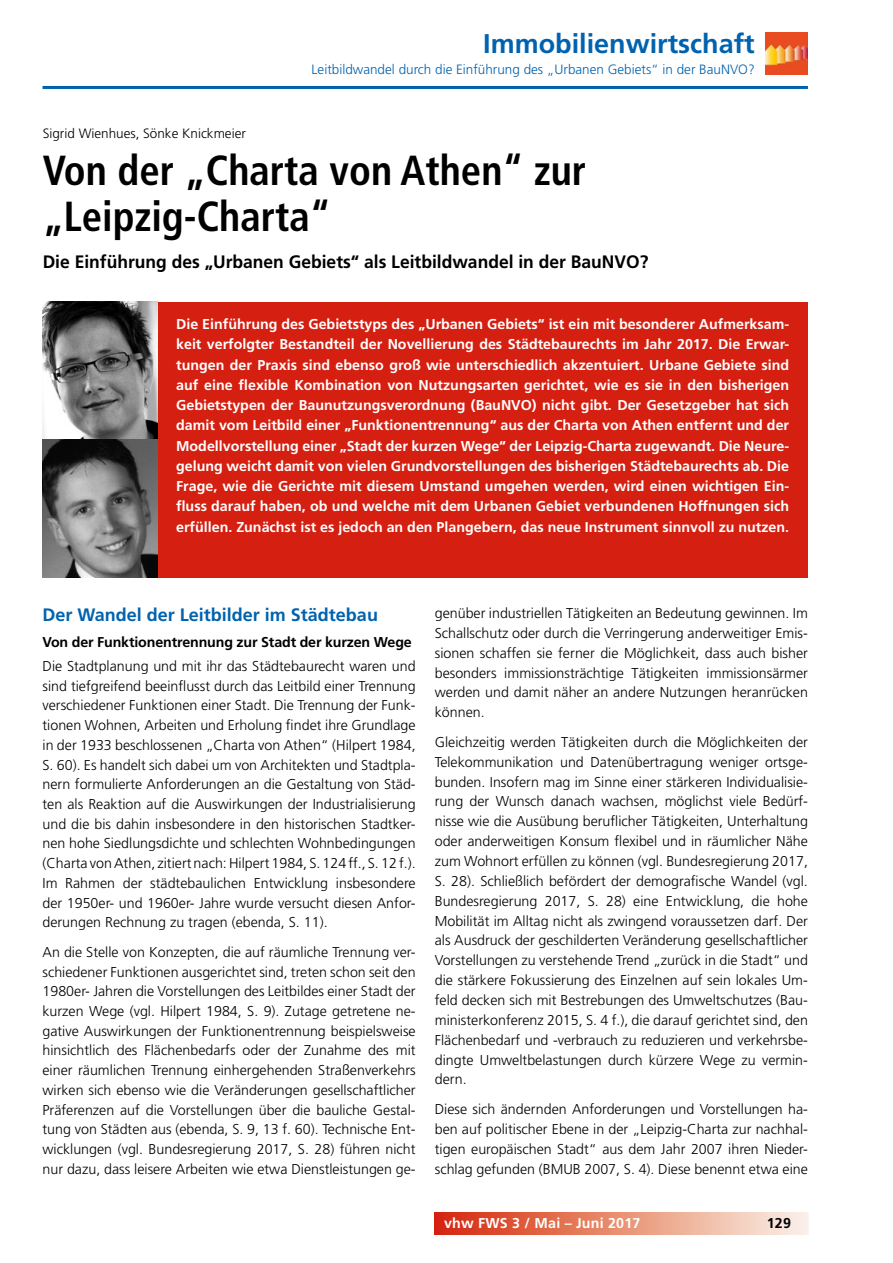
<style>
.page{position:relative;width:893px;height:1263px;background:#fff}
.page>*{position:absolute;margin:0;border:0;box-sizing:border-box;transform-origin:0 0}
.t1{font:700 condensed 42px/46.5px "Frutiger LT";color:#000}
.t2{font:700 27px "Frutiger LT";color:#0062ae}
.t3{font:700 18px "Frutiger LT";color:#000}
.t4{font:700 18px "Frutiger LT";color:#0062ae}
.t5{font:300 14.25px/19.8px "Frutiger LT";color:#000;text-align:justify}
.t6{font:700 14.25px/20.2px "Frutiger LT";color:#fff;text-align:justify}
.t7{font:700 14.25px "Frutiger LT";letter-spacing:-.01em;color:#000}
.t8{font:300 13.5px "Frutiger LT";color:#0062ae}
.t9{font:300 13.5px "Frutiger CE";color:#000}
</style>
<div class="page">
<hr style="left:43px;top:86px;width:765px;height:3px;background:#0062ae">
<img style="left:765px;top:32px;width:43px;height:43px">
<div style="left:435px;top:1213px;width:373px;height:21px;background:linear-gradient(to right,#d52908,#fbf6e7)"></div>
<div style="left:434px;top:1212px;width:375px;height:23px;border:2px solid #fff"></div>
<div style="left:43px;top:302px;width:765px;height:276px;background:#d51f10"></div>
<img style="left:43px;top:302px;width:114px;height:276px">
<h2 class="t2" style="left:483px;top:27px;width:273px">Immobilienwirtschaft</h2>
<p class="t8" style="left:312px;top:62px;width:445px">Leitbildwandel durch die Einführung des „Urbanen Gebiets“ in der BauNVO?</p>
<p class="t9" style="left:43px;top:126px;width:205px">Sigrid Wienhues, Sönke Knickmeier</p>
<h1 class="t1" style="left:43px;top:147px;width:545px">Von der „Charta von Athen“ zur „Leipzig-Charta“</h1>
<p class="t3" style="left:43px;top:251px;width:607px">Die Einführung des „Urbanen Gebiets“ als Leitbildwandel in der BauNVO?</p>
<p class="t6" style="left:176px;top:314px;width:615px">Die Einführung des Gebietstyps des „Urbanen Gebiets“ ist ein mit besonderer Aufmerksam&shy;keit verfolgter Bestandteil der Novellierung des Städtebaurechts im Jahr 2017. Die Erwar&shy;tungen der Praxis sind ebenso groß wie unterschiedlich akzentuiert. Urbane Gebiete sind auf eine flexible Kombination von Nutzungsarten gerichtet, wie es sie in den bisherigen Gebietstypen der Baunutzungsverordnung (BauNVO) nicht gibt. Der Gesetzgeber hat sich damit vom Leitbild einer „Funktionentrennung“ aus der Charta von Athen entfernt und der Modellvorstellung einer „Stadt der kurzen Wege“ der Leipzig-Charta zugewandt. Die Neure&shy;gelung weicht damit von vielen Grundvorstellungen des bisherigen Städtebaurechts ab. Die Frage, wie die Gerichte mit diesem Umstand umgehen werden, wird einen wichtigen Ein&shy;fluss darauf haben, ob und welche mit dem Urbanen Gebiet verbundenen Hoffnungen sich erfüllen. Zunächst ist es jedoch an den Plangebern, das neue Instrument sinnvoll zu nutzen.</p>
<p class="t4" style="left:43px;top:604px;width:337px">Der Wandel der Leitbilder im Städtebau</p>
<p class="t7" style="left:43px;top:634px;width:371px">Von der Funktionentrennung zur Stadt der kurzen Wege</p>
<p class="t5" style="left:43px;top:656px;width:375px">Die Stadtplanung und mit ihr das Städtebaurecht waren und sind tiefgreifend beeinflusst durch das Leitbild einer Trennung verschiedener Funktionen einer Stadt. Die Trennung der Funk&shy;tionen Wohnen, Arbeiten und Erholung findet ihre Grundlage in der 1933 beschlossenen „Charta von Athen“ (Hilpert 1984, S. 60). Es handelt sich dabei um von Architekten und Stadtpla&shy;nern formulierte Anforderungen an die Gestaltung von Städ&shy;ten als Reaktion auf die Auswirkungen der Industrialisierung und die bis dahin insbesondere in den historischen Stadtker&shy;nen hohe Siedlungsdichte und schlechten Wohnbedingungen (Charta von Athen, zitiert nach: Hilpert 1984, S. 124 ff., S. 12 f.).<br>Im Rahmen der städtebaulichen Entwicklung insbesondere der 1950er- und 1960er- Jahre wurde versucht diesen Anfor&shy;derungen Rechnung zu tragen (ebenda, S. 11).</p>
<p class="t5" style="left:43px;top:942px;width:375px">An die Stelle von Konzepten, die auf räumliche Trennung ver&shy;schiedener Funktionen ausgerichtet sind, treten schon seit den 1980er- Jahren die Vorstellungen des Leitbildes einer Stadt der kurzen Wege (vgl. Hilpert 1984, S. 9). Zutage getretene ne&shy;gative Auswirkungen der Funktionentrennung beispielsweise hinsichtlich des Flächenbedarfs oder der Zunahme des mit einer räumlichen Trennung einhergehenden Straßenverkehrs wirken sich ebenso wie die Veränderungen gesellschaftlicher Präferenzen auf die Vorstellungen über die bauliche Gestal&shy;tung von Städten aus (ebenda, S. 9, 13 f. 60). Technische Ent&shy;wicklungen (vgl. Bundesregierung 2017, S. 28) führen nicht nur dazu, dass leisere Arbeiten wie etwa Dienstleistungen ge-</p>
<p class="t5" style="left:435px;top:603px;width:375px">genüber industriellen Tätigkeiten an Bedeutung gewinnen. Im Schallschutz oder durch die Verringerung anderweitiger Emis&shy;sionen schaffen sie ferner die Möglichkeit, dass auch bisher besonders immissionsträchtige Tätigkeiten immissionsärmer werden und damit näher an andere Nutzungen heranrücken können.</p>
<p class="t5" style="left:435px;top:732px;width:375px">Gleichzeitig werden Tätigkeiten durch die Möglichkeiten der Telekommunikation und Datenübertragung weniger ortsge&shy;bunden. Insofern mag im Sinne einer stärkeren Individualisie&shy;rung der Wunsch danach wachsen, möglichst viele Bedürf&shy;nisse wie die Ausübung beruflicher Tätigkeiten, Unterhaltung oder anderweitigen Konsum flexibel und in räumlicher Nähe zum Wohnort erfüllen zu können (vgl. Bundesregierung 2017, S. 28). Schließlich befördert der demografische Wandel (vgl.<br>Bundesregierung 2017, S. 28) eine Entwicklung, die hohe Mobilität im Alltag nicht als zwingend voraussetzen darf. Der als Ausdruck der geschilderten Veränderung gesellschaftlicher Vorstellungen zu verstehende Trend „zurück in die Stadt“ und die stärkere Fokussierung des Einzelnen auf sein lokales Um&shy;feld decken sich mit Bestrebungen des Umweltschutzes (Bau&shy;ministerkonferenz 2015, S. 4 f.), die darauf gerichtet sind, den Flächenbedarf und -verbrauch zu reduzieren und verkehrsbe&shy;dingte Umweltbelastungen durch kürzere Wege zu vermin&shy;dern.</p>
<p class="t5" style="left:435px;top:1099px;width:375px">Diese sich ändernden Anforderungen und Vorstellungen ha&shy;ben auf politischer Ebene in der „Leipzig-Charta zur nachhal&shy;tigen europäischen Stadt“ aus dem Jahr 2007 ihren Nieder&shy;schlag gefunden (BMUB 2007, S. 4). Diese benennt etwa eine</p>
<p class="t6" style="left:444px;top:1213px;width:198px">vhw FWS 3 / Mai – Juni 2017</p>
<p class="t7" style="left:767px;top:1214px;width:26px">129</p>
</div>
